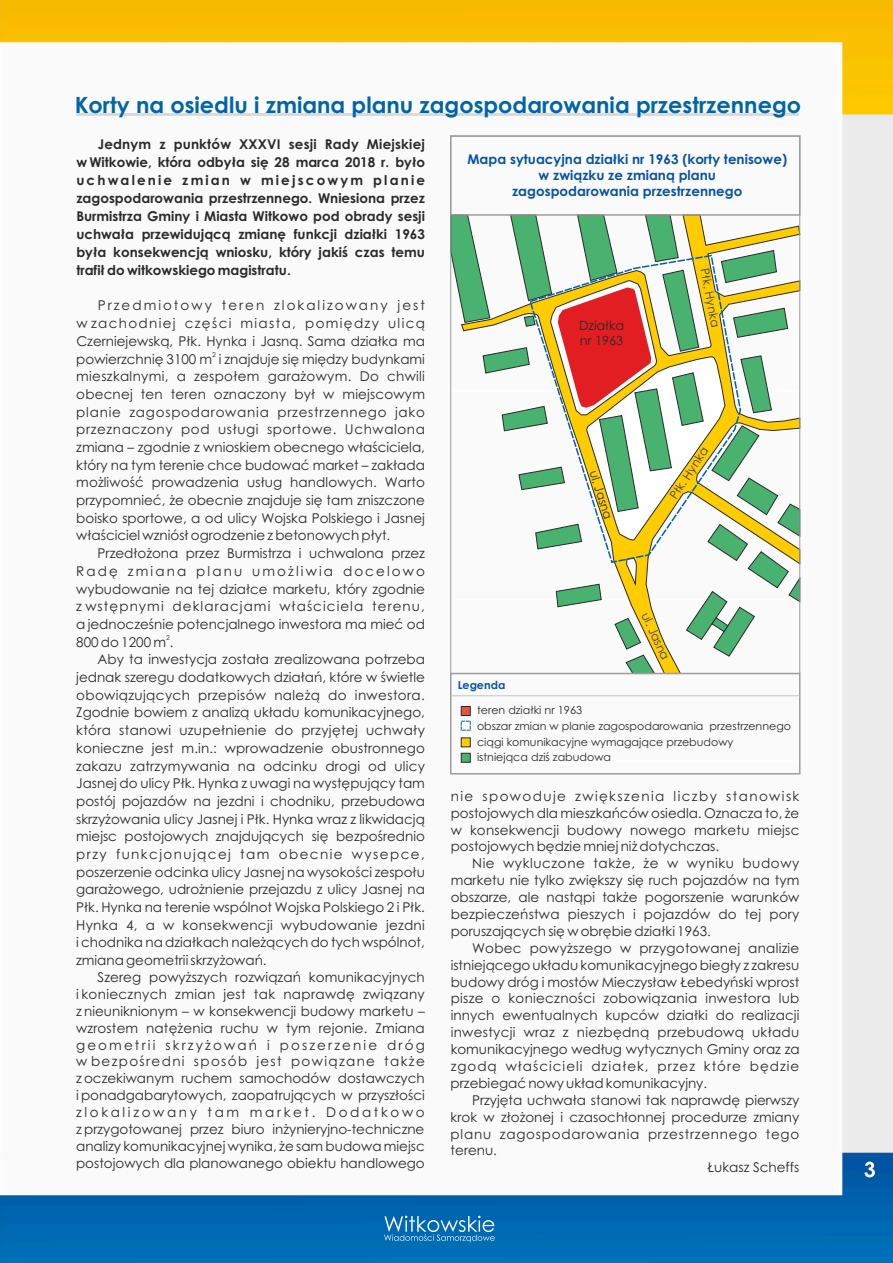
<style>
.page{position:relative;width:893px;height:1263px;background:#fff}
.page>*{position:absolute;margin:0;border:0;box-sizing:border-box;transform-origin:0 0}
.t1{font:700 22.35px "Century Gothic";color:#0065a7}
.t2{font:13.5px/17.7px "Century Gothic";color:#2a2a29;text-align:justify}
.t3{font:700 13.5px/18px "Century Gothic";color:#2a2a29;text-align:justify}
.t4{font:13.5px "Century Gothic";letter-spacing:.025em;color:#2a2a29}
.t5{font:700 13.5px/16.4px "Century Gothic";color:#0853a1;text-align:center}
.t6{font:13.5px "Century Gothic";letter-spacing:.055em;color:#2a2a29}
.t7{font:13.5px "Century Gothic";letter-spacing:.02em;color:#2a2a29}
.t8{font:13.5px "Century Gothic";letter-spacing:.105em;color:#2a2a29}
.t9{font:13.5px "Century Gothic";letter-spacing:.1em;color:#2a2a29}
.t10{font:13.5px "Century Gothic";letter-spacing:.16em;color:#2a2a29}
.t11{font:13.5px "Century Gothic";letter-spacing:.195em;color:#2a2a29}
.t12{font:12.75px/15.1px "Century Gothic";color:#2a2a29}
.t13{font:12px "Century Gothic";color:#424242}
.t14{font:12px "Century Gothic";color:#2a2a29}
.t15{font:11.1px/15.9px "Century Gothic";color:#2a2a29}
.t16{font:700 11.1px "Century Gothic";color:#0853a1}
.t17{font:6.75px "Century Gothic";color:#2a2a29}
</style>
<div class="page">
<img style="left:0;top:0;width:893px;height:1263px">
<svg style="left:864px;top:1161px;width:11px;height:16px"></svg>
<svg style="left:384px;top:1216px;width:111px;height:26px;background:#3386c1"></svg>
<hr style="left:76px;top:113px;width:723px;height:3px;background:#d9dada">
<hr style="left:451px;top:761px;width:348px;height:1px;background:#fefefe">
<hr style="left:451px;top:969px;width:348px;height:1px;background:#fefefe">
<svg style="left:452px;top:214px;width:349px;height:460px"></svg>
<div style="left:450px;top:135px;width:350px;height:81px;border:1px solid #9d9d9d"></div>
<div style="left:450px;top:673px;width:350px;height:101px;border:2px solid #9d9d9d"></div>
<svg style="left:460px;top:706px;width:11px;height:25px"></svg>
<svg style="left:460px;top:737px;width:11px;height:26px"></svg>
<svg style="left:528px;top:254px;width:214px;height:310px"></svg>
<hr style="left:451px;top:695px;width:349px;height:1px;background:#c4c5c5">
<h1 class="t1" style="left:75px;top:96px;width:728px">Korty na osiedlu i zmiana planu zagospodarowania przestrzennego</h1>
<p class="t3" style="left:76px;top:136px;width:350px;text-indent:21px">Jednym z punktów XXXVI sesji Rady Miejskiej w Witkowie, która odbyła się 28 marca 2018 r. było uchwalenie zmian w miejscowym planie zagospodarowania przestrzennego. Wniesiona przez Burmistrza Gminy i Miasta Witkowo pod obrady sesji uchwała przewidującą zmianę funkcji działki 1963 była konsekwencją wniosku, który jakiś czas temu trafił do witkowskiego magistratu.</p>
<p class="t2" style="left:76px;top:298px;width:350px;text-indent:21px">Przedmiotowy teren zlokalizowany jest w zachodniej części miasta, pomiędzy ulicą Czerniejewską, Płk. Hynka i Jasną. Sama działka ma</p>
<p class="t17" style="left:212px;top:352px;width:5px">2</p>
<p class="t2" style="left:76px;top:351px;width:350px">powierzchnię 3100 m i znajduje się między budynkami mieszkalnymi, a zespołem garażowym. Do chwili obecnej ten teren oznaczony był w miejscowym planie zagospodarowania przestrzennego jako przeznaczony pod usługi sportowe. Uchwalona zmiana – zgodnie z wnioskiem obecnego właściciela, który na tym terenie chce budować market – zakłada możliwość prowadzenia usług handlowych. Warto przypomnieć, że obecnie znajduje się tam zniszczone boisko sportowe, a od ulicy Wojska Polskiego i Jasnej właściciel wzniósł ogrodzenie z betonowych płyt.</p>
<p class="t2" style="left:76px;top:546px;width:350px;text-indent:21px">Przedłożona przez Burmistrza i uchwalona przez Radę zmiana planu umożliwia docelowo wybudowanie na tej działce marketu, który zgodnie z wstępnymi deklaracjami właściciela terenu, a jednocześnie potencjalnego inwestora ma mieć od</p>
<p class="t17" style="left:166px;top:635px;width:5px">2</p>
<p class="t2" style="left:76px;top:634px;width:99px">800 do 1200 m .</p>
<p class="t2" style="left:98px;top:652px;width:329px">Aby ta inwestycja została zrealizowana potrzeba</p>
<p class="t2" style="left:76px;top:669px;width:350px">jednak szeregu dodatkowych działań, które w świetle</p>
<p class="t4" style="left:76px;top:690px;width:350px">obowiązujących przepisów należą do inwestora.</p>
<p class="t2" style="left:76px;top:705px;width:350px">Zgodnie bowiem z analizą układu komunikacyjnego,</p>
<p class="t4" style="left:76px;top:725px;width:350px">która stanowi uzupełnienie do przyjętej uchwały</p>
<p class="t2" style="left:76px;top:740px;width:350px">konieczne jest m.in.: wprowadzenie obustronnego</p>
<p class="t2" style="left:76px;top:758px;width:350px">zakazu zatrzymywania na odcinku drogi od ulicy</p>
<p class="t2" style="left:76px;top:776px;width:350px">Jasnej do ulicy Płk. Hynka z uwagi na występujący tam</p>
<p class="t2" style="left:76px;top:793px;width:350px">postój pojazdów na jezdni i chodniku, przebudowa</p>
<p class="t2" style="left:76px;top:811px;width:350px">skrzyżowania ulicy Jasnej i Płk. Hynka wraz z likwidacją</p>
<p class="t2" style="left:76px;top:829px;width:350px">miejsc postojowych znajdujących się bezpośrednio</p>
<p class="t8" style="left:76px;top:849px;width:350px">przy funkcjonującej tam obecnie wysepce,</p>
<p class="t2" style="left:76px;top:864px;width:350px">poszerzenie odcinka ulicy Jasnej na wysokości zespołu</p>
<p class="t2" style="left:76px;top:882px;width:350px">garażowego, udrożnienie przejazdu z ulicy Jasnej na</p>
<p class="t2" style="left:76px;top:899px;width:350px">Płk. Hynka na terenie wspólnot Wojska Polskiego 2 i Płk.</p>
<p class="t7" style="left:76px;top:920px;width:350px">Hynka 4, a w konsekwencji wybudowanie jezdni</p>
<p class="t2" style="left:76px;top:935px;width:350px">i chodnika na działkach należących do tych wspólnot,</p>
<p class="t2" style="left:76px;top:953px;width:192px">zmiana geometrii skrzyżowań.</p>
<p class="t2" style="left:98px;top:969px;width:329px">Szereg powyższych rozwiązań komunikacyjnych</p>
<p class="t4" style="left:76px;top:989px;width:350px">i koniecznych zmian jest tak naprawdę związany</p>
<p class="t2" style="left:76px;top:1003px;width:350px">z nieuniknionym – w konsekwencji budowy marketu –</p>
<p class="t2" style="left:76px;top:1020px;width:350px">wzrostem natężenia ruchu w tym rejonie. Zmiana</p>
<p class="t10" style="left:76px;top:1039px;width:350px">geometrii skrzyżowań i poszerzenie dróg</p>
<p class="t9" style="left:76px;top:1056px;width:350px">w bezpośredni sposób jest powiązane także</p>
<p class="t2" style="left:76px;top:1071px;width:350px">z oczekiwanym ruchem samochodów dostawczych</p>
<p class="t2" style="left:76px;top:1088px;width:350px">i ponadgabarytowych, zaopatrujących w przyszłości</p>
<p class="t11" style="left:76px;top:1107px;width:350px">zlokalizowany tam market. Dodatkowo</p>
<p class="t2" style="left:76px;top:1121px;width:350px">z przygotowanej przez biuro inżynieryjno-techniczne</p>
<p class="t2" style="left:76px;top:1138px;width:350px">analizy komunikacyjnej wynika, że sam budowa miejsc</p>
<p class="t2" style="left:76px;top:1155px;width:350px">postojowych dla planowanego obiektu handlowego</p>
<p class="t5" style="left:467px;top:152px;width:321px">Mapa sytuacyjna działki nr 1963 (korty tenisowe) w związku ze zmianą planu<br>zagospodarowania przestrzennego</p>
<p class="t13" style="left:709px;top:268px;width:61px;rotate:79deg">Płk. Hynka</p>
<p class="t12" style="left:579px;top:319px;width:47px">Działka nr 1963</p>
<p class="t13" style="left:669px;top:495px;width:61px;rotate:-57deg">Płk. Hynka</p>
<p class="t14" style="left:598px;top:469px;width:52px;rotate:72deg">ul. Jasna</p>
<p class="t13" style="left:649px;top:611px;width:52px;rotate:65deg">ul. Jasna</p>
<p class="t16" style="left:458px;top:681px;width:49px">Legenda</p>
<p class="t15" style="left:477px;top:703px;width:315px">teren działki nr 1963<br>obszar zmian w planie zagospodarowania przestrzennego ciągi komunikacyjne wymagające przebudowy<br>istniejąca dziś zabudowa</p>
<p class="t2" style="left:451px;top:789px;width:350px;line-height:17px">nie spowoduje zwiększenia liczby stanowisk postojowych dla mieszkańców osiedla. Oznacza to, że w konsekwencji budowy nowego marketu miejsc postojowych będzie mniej niż dotychczas.</p>
<p class="t2" style="left:451px;top:856px;width:350px;line-height:17px;text-indent:21px">Nie wykluczone także, że w wyniku budowy marketu nie tylko zwiększy się ruch pojazdów na tym obszarze, ale nastąpi także pogorszenie warunków bezpieczeństwa pieszych i pojazdów do tej pory poruszających się w obrębie działki 1963.</p>
<p class="t2" style="left:451px;top:940px;width:350px;line-height:17px;text-indent:21px">Wobec powyższego w przygotowanej analizie istniejącego układu komunikacyjnego biegły z zakresu budowy dróg i mostów Mieczysław Łebedyński wprost pisze o konieczności zobowiązania inwestora lub innych ewentualnych kupców działki do realizacji inwestycji wraz z niezbędną przebudową układu komunikacyjnego według wytycznych Gminy oraz za zgodą właścicieli działek, przez które będzie przebiegać nowy układ komunikacyjny.</p>
<p class="t2" style="left:472px;top:1092px;width:329px">Przyjęta uchwała stanowi tak naprawdę pierwszy</p>
<p class="t2" style="left:451px;top:1109px;width:350px">krok w złożonej i czasochłonnej procedurze zmiany</p>
<p class="t6" style="left:451px;top:1128px;width:350px">planu zagospodarowania przestrzennego tego</p>
<p class="t2" style="left:451px;top:1143px;width:48px">terenu.</p>
<p class="t2" style="left:707px;top:1160px;width:94px">Łukasz Scheffs</p>
</div>
